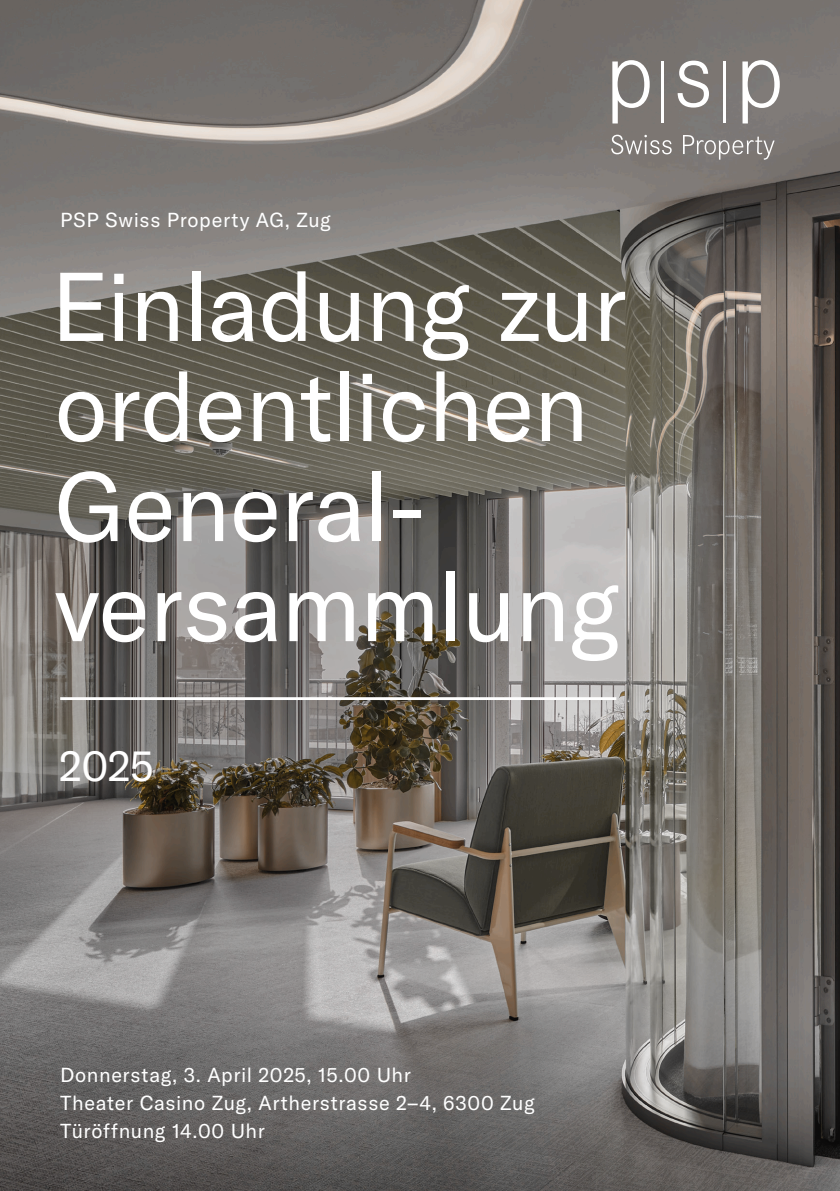
<style>
.page{position:relative;width:840px;height:1191px;background:#fff}
.page>*{position:absolute;margin:0;border:0;box-sizing:border-box;transform-origin:0 0}
.t1{font:96px/100px "GT America";letter-spacing:-.015em;color:#fff}
.t2{font:42.4px "GT America";color:#fff}
.t3{font:20px/28px "GT America";letter-spacing:.03em;color:#fff}
</style>
<div class="page">
<svg style="left:771px;top:0;width:68px;height:1191px;background:#625b57"></svg>
<img style="left:0;top:0;width:771px;height:1191px">
<hr style="left:723px;top:62px;width:2px;height:61px;background:#fff">
<hr style="left:661px;top:62px;width:3px;height:61px;background:#fff">
<svg style="left:611px;top:135px;width:60px;height:19px"></svg>
<svg style="left:682px;top:135px;width:92px;height:25px;background:#928e8c"></svg>
<svg style="left:677px;top:61px;width:31px;height:47px"></svg>
<svg style="left:612px;top:60px;width:37px;height:63px"></svg>
<svg style="left:742px;top:60px;width:37px;height:63px"></svg>
<hr style="left:60px;top:697px;width:556px;height:3px;background:#fff">
<p class="t3" style="left:60px;top:206px;width:272px">PSP Swiss Property AG, Zug</p>
<h1 class="t1" style="left:51px;top:257px;width:577px">Einladung zur ordentlichen<br>General&shy;versammlung</h1>
<h2 class="t2" style="left:59px;top:741px;width:96px">2025</h2>
<p class="t3" style="left:60px;top:1060px;width:476px">Donnerstag, 3. April 2025, 15.00 Uhr<br>Theater Casino Zug, Artherstrasse 2–4, 6300 Zug<br>Türöffnung 14.00 Uhr</p>
</div>
